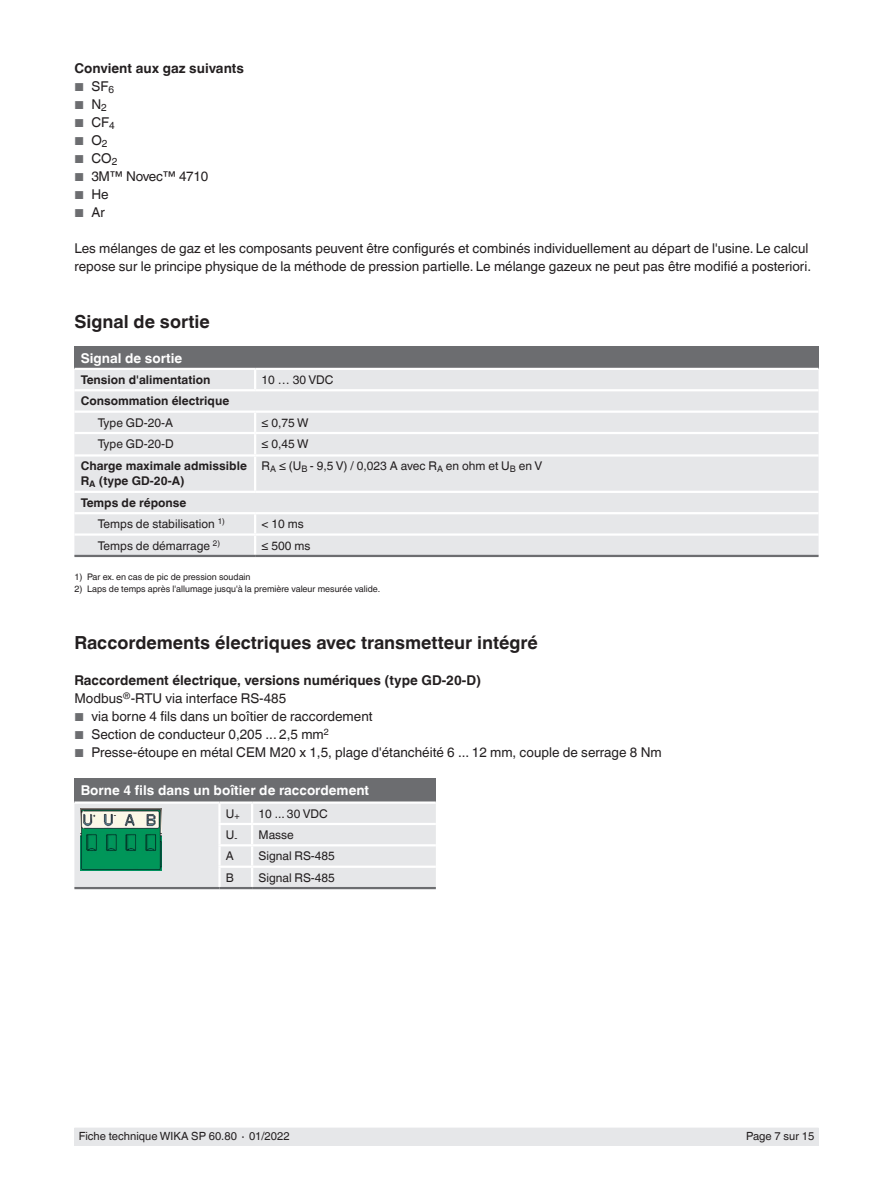
<style>
.page{position:relative;width:893px;height:1188px;background:#fff}
.page>*{position:absolute;margin:0;border:0;box-sizing:border-box;transform-origin:0 0}
.t1{font:700 18px "Helvetica World";color:#231f20}
.t2{font:13.5px/18px "Helvetica World";color:#231f20}
.t3{font:700 13.5px/18px "Helvetica World";color:#231f20}
.t4{font:700 13.5px "Helvetica World";color:#fff}
.t5{font:13.5px "Helvetica World";letter-spacing:-.02em;color:#231f20}
.t6{font:12px/21.3px "Helvetica World";color:#231f20}
.t7{font:700 12px/15px "Helvetica World";color:#231f20}
.t8{font:11.55px "Helvetica World";color:#6c6d70}
.t9{font:11.25px "Helvetica World";color:#231f20}
.t10{font:9px "Helvetica World";color:#231f20}
.s1{font-size:11.55px;color:#6c6d70}
.s2{font-size:13.5px;color:#231f20}
.s3{font-weight:700}
.s4{font-weight:400}
</style>
<div class="page">
<div style="left:74px;top:1128px;width:745px;height:17px;background:#e6e7e9"></div>
<div style="left:74px;top:346px;width:745px;height:23px;background:#6c6d70"></div>
<div style="left:74px;top:370px;width:745px;height:185px;background:#e6e7e9"></div>
<hr style="left:74px;top:368px;width:181px;height:2px;background:#fff">
<hr style="left:255px;top:368px;width:564px;height:2px;background:#fff">
<svg style="left:254px;top:370px;width:2px;height:19px"></svg>
<hr style="left:74px;top:389px;width:181px;height:2px;background:#fff">
<hr style="left:255px;top:389px;width:564px;height:2px;background:#fff">
<hr style="left:74px;top:411px;width:181px;height:2px;background:#fff">
<hr style="left:255px;top:411px;width:564px;height:2px;background:#fff">
<svg style="left:254px;top:413px;width:2px;height:19px"></svg>
<hr style="left:74px;top:432px;width:181px;height:2px;background:#fff">
<hr style="left:255px;top:432px;width:564px;height:2px;background:#fff">
<hr style="left:254px;top:434px;width:2px;height:20px;background:#fff">
<hr style="left:74px;top:454px;width:181px;height:3px;background:#fff">
<hr style="left:255px;top:454px;width:564px;height:3px;background:#fff">
<hr style="left:254px;top:457px;width:2px;height:34px;background:#fff">
<hr style="left:74px;top:491px;width:181px;height:2px;background:#fff">
<hr style="left:255px;top:491px;width:564px;height:2px;background:#fff">
<hr style="left:74px;top:512px;width:181px;height:2px;background:#fff">
<hr style="left:255px;top:512px;width:564px;height:2px;background:#fff">
<hr style="left:74px;top:533px;width:181px;height:3px;background:#fff">
<hr style="left:255px;top:533px;width:564px;height:3px;background:#fff">
<svg style="left:254px;top:514px;width:2px;height:41px"></svg>
<hr style="left:74px;top:555px;width:181px;height:2px;background:#6c6d70">
<hr style="left:255px;top:555px;width:564px;height:2px;background:#6c6d70">
<div style="left:74px;top:778px;width:362px;height:25px;background:#6c6d70"></div>
<hr style="left:220px;top:801px;width:32px;height:3px;background:#fff">
<hr style="left:74px;top:887px;width:146px;height:2px;background:#6c6d70">
<hr style="left:252px;top:801px;width:184px;height:3px;background:#fff">
<hr style="left:74px;top:801px;width:146px;height:3px;background:#fff">
<svg style="left:74px;top:804px;width:362px;height:84px;background:#e6e7e9"></svg>
<hr style="left:220px;top:887px;width:32px;height:2px;background:#6c6d70">
<hr style="left:252px;top:887px;width:184px;height:2px;background:#6c6d70">
<img style="left:81px;top:809px;width:80px;height:62px">
<p class="t3" style="left:74px;top:60px;width:171px">Convient aux gaz suivants</p>
<p class="t2" style="left:74px;top:78px;width:41px"><span class="s1">■</span> SF<sub>6</sub></p>
<p class="t8" style="left:74px;top:98px;width:34px">■ <span class="s2">N</span><sub>2</sub></p>
<p class="t2" style="left:74px;top:114px;width:42px"><span class="s1">■</span> CF<sub>4</sub></p>
<p class="t8" style="left:74px;top:134px;width:35px">■ <span class="s2">O</span><sub>2</sub></p>
<p class="t2" style="left:74px;top:150px;width:44px"><span class="s1">■</span> CO<sub>2</sub></p>
<p class="t5" style="left:74px;top:169px;width:135px"><span class="s1">■</span> 3M™ Novec™ 4710</p>
<p class="t2" style="left:74px;top:186px;width:36px"><span class="s1">■</span> He</p>
<p class="t2" style="left:74px;top:204px;width:32px"><span class="s1">■</span> Ar</p>
<p class="t2" style="left:74px;top:240px;width:738px">Les mélanges de gaz et les composants peuvent être configurés et combinés individuellement au départ de l'usine. Le calcul repose sur le principe physique de la méthode de pression partielle. Le mélange gazeux ne peut pas être modifié a posteriori.</p>
<h1 class="t1" style="left:74px;top:312px;width:137px">Signal de sortie</h1>
<p class="t4" style="left:81px;top:350px;width:103px">Signal de sortie</p>
<p class="t7" style="left:81px;top:372px;width:131px">Tension d'alimentation</p>
<p class="t6" style="left:261px;top:369px;width:74px">10 … 30 VDC</p>
<p class="t7" style="left:81px;top:394px;width:150px">Consommation électrique</p>
<p class="t6" style="left:98px;top:412px;width:77px">Type GD-20-A</p>
<p class="t6" style="left:261px;top:412px;width:49px">≤ 0,75 W</p>
<p class="t6" style="left:98px;top:433px;width:78px">Type GD-20-D</p>
<p class="t6" style="left:261px;top:433px;width:49px">≤ 0,45 W</p>
<p class="t7" style="left:81px;top:459px;width:168px">Charge maximale admissible<br>R<sub>A</sub> (type GD-20-A)</p>
<p class="t6" style="left:261px;top:456px;width:282px">R<sub>A</sub> ≤ (U<sub>B</sub> - 9,5 V) / 0,023 A avec R<sub>A</sub> en ohm et U<sub>B</sub> en V</p>
<p class="t6" style="left:98px;top:492px;width:129px;text-indent:-17px"><span class="s3">Temps de réponse<br></span>Temps de stabilisation <sup>1)</sup></p>
<p class="t6" style="left:261px;top:513px;width:44px">&lt; 10 ms</p>
<p class="t6" style="left:98px;top:535px;width:124px">Temps de démarrage <sup>2)</sup></p>
<p class="t6" style="left:261px;top:535px;width:50px">≤ 500 ms</p>
<p class="t10" style="left:74px;top:572px;width:178px">1) Par ex. en cas de pic de pression soudain</p>
<p class="t10" style="left:74px;top:584px;width:307px">2) Laps de temps après l'allumage jusqu'à la première valeur mesurée valide.</p>
<h1 class="t1" style="left:74px;top:633px;width:465px">Raccordements électriques avec transmetteur intégré</h1>
<p class="t3" style="left:74px;top:672px;width:408px">Raccordement électrique, versions numériques (type GD-20-D)<br><span class="s4">Modbus</span><sup>®</sup><span class="s4">-RTU via interface RS-485</span></p>
<p class="t2" style="left:74px;top:708px;width:300px"><span class="s1">■</span> via borne 4 fils dans un boîtier de raccordement</p>
<p class="t2" style="left:74px;top:726px;width:256px"><span class="s1">■</span> Section de conducteur 0,205 ... 2,5 mm<sup>2</sup></p>
<p class="t2" style="left:74px;top:744px;width:589px"><span class="s1">■</span> Presse-étoupe en métal CEM M20 x 1,5, plage d'étanchéité 6 ... 12 mm, couple de serrage 8 Nm</p>
<p class="t4" style="left:81px;top:782px;width:290px">Borne 4 fils dans un boîtier de raccordement</p>
<p class="t6" style="left:226px;top:803px;width:15px">U<sub>+</sub></p>
<p class="t6" style="left:258px;top:803px;width:71px">10 ... 30 VDC</p>
<p class="t6" style="left:226px;top:824px;width:13px">U<sub>-</sub></p>
<p class="t6" style="left:258px;top:824px;width:37px">Masse</p>
<p class="t6" style="left:226px;top:846px;width:10px">A</p>
<p class="t6" style="left:258px;top:846px;width:78px">Signal RS-485</p>
<p class="t6" style="left:226px;top:867px;width:10px">B</p>
<p class="t6" style="left:258px;top:867px;width:78px">Signal RS-485</p>
<p class="t9" style="left:79px;top:1130px;width:212px">Fiche technique WIKA SP 60.80 ∙ 01/2022</p>
<p class="t9" style="left:746px;top:1130px;width:69px">Page 7 sur 15</p>
</div>
